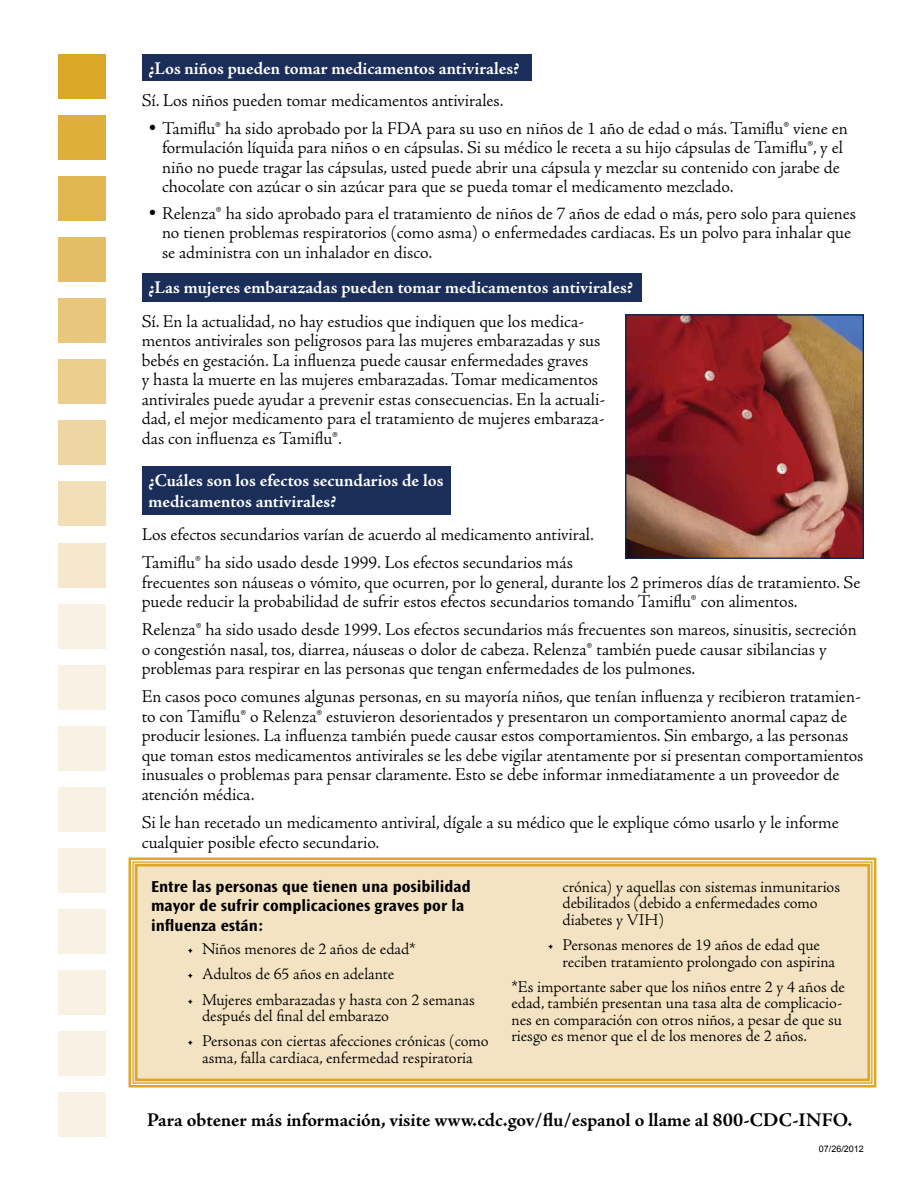
<style>
.page{position:relative;width:918px;height:1188px;background:#fff}
.page>*{position:absolute;margin:0;border:0;box-sizing:border-box;transform-origin:0 0}
.B1__Body_Text{font:700 19.5px "Adobe Jenson Pro";letter-spacing:-.005em;color:#000}
.body_text{font:300 18px/19.5px "Adobe Jenson Pro";color:#000}
.body_text-2{font:700 18px/20.2px "Adobe Jenson Pro";letter-spacing:-.005em;color:#fff}
.body_text-3{font:300 16.5px/16.5px "Adobe Jenson Pro";color:#000}
.t1{font:700 16.5px/19.5px "Ocean Sans Std";color:#000}
.t2{font:9px "Arial";color:#000}
</style>
<div class="page">
<div style="left:59px;top:543px;width:47px;height:44px;background:#f5e8cd"></div>
<div style="left:59px;top:54px;width:47px;height:45px;background:#daa826"></div>
<div style="left:59px;top:237px;width:47px;height:45px;background:#e4be67"></div>
<div style="left:59px;top:421px;width:47px;height:44px;background:#eed6a2"></div>
<div style="left:59px;top:115px;width:47px;height:45px;background:#deaf3a"></div>
<div style="left:59px;top:298px;width:47px;height:45px;background:#e8c67b"></div>
<div style="left:59px;top:482px;width:47px;height:44px;background:#f2dfb8"></div>
<div style="left:59px;top:176px;width:47px;height:45px;background:#e1b651"></div>
<div style="left:59px;top:359px;width:47px;height:45px;background:#ebce8e"></div>
<div style="left:59px;top:604px;width:47px;height:44px;background:#f9f1e3"></div>
<div style="left:59px;top:665px;width:47px;height:44px;background:#f9f1e3"></div>
<div style="left:59px;top:726px;width:47px;height:45px;background:#f9f1e3"></div>
<div style="left:59px;top:787px;width:47px;height:45px;background:#f9f1e3"></div>
<div style="left:59px;top:848px;width:47px;height:45px;background:#f9f1e3"></div>
<div style="left:59px;top:909px;width:47px;height:45px;background:#f9f1e3"></div>
<div style="left:59px;top:970px;width:47px;height:45px;background:#f9f1e3"></div>
<div style="left:59px;top:1032px;width:47px;height:44px;background:#f9f1e3"></div>
<div style="left:59px;top:1093px;width:47px;height:44px;background:#f9f1e3"></div>
<img style="left:627px;top:316px;width:235px;height:241px">
<div style="left:625px;top:314px;width:239px;height:245px;border:1px solid #002b5c"></div>
<div style="left:142px;top:54px;width:389px;height:27px;background:#1b2e5a"></div>
<div style="left:142px;top:273px;width:500px;height:28px;background:#1b2e5a"></div>
<div style="left:142px;top:467px;width:308px;height:48px;background:#1b2e5a"></div>
<div style="left:128px;top:857px;width:749px;height:231px;background:#f4e3c2"></div>
<div style="left:132px;top:861px;width:741px;height:223px;border:1px solid #daa826"></div>
<div style="left:135px;top:864px;width:735px;height:217px;border:3px solid #daa826"></div>
<p class="body_text-2" style="left:148px;top:58px;width:372px">¿Los niños pueden tomar medicamentos antivirales?</p>
<p class="body_text" style="left:142px;top:91px;width:363px">Sí. Los niños pueden tomar medicamentos antivirales.</p>
<p class="body_text" style="left:162px;top:119px;width:687px">Tamiflu® ha sido aprobado por la FDA para su uso en niños de 1 año de edad o más. Tamiflu® viene en formulación líquida para niños o en cápsulas. Si su médico le receta a su hijo cápsulas de Tamiflu®, y el niño no puede tragar las cápsulas, usted puede abrir una cápsula y mezclar su contenido con jarabe de chocolate con azúcar o sin azúcar para que se pueda tomar el medicamento mezclado.</p>
<p class="body_text" style="left:162px;top:204px;width:695px">Relenza® ha sido aprobado para el tratamiento de niños de 7 años de edad o más, pero solo para quienes no tienen problemas respiratorios (como asma) o enfermedades cardiacas. Es un polvo para inhalar que se administra con un inhalador en disco.</p>
<p class="body_text-2" style="left:148px;top:278px;width:486px">¿Las mujeres embarazadas pueden tomar medicamentos antivirales?</p>
<p class="body_text" style="left:142px;top:312px;width:465px">Sí. En la actualidad, no hay estudios que indiquen que los medica&shy;mentos antivirales son peligrosos para las mujeres embarazadas y sus bebés en gestación. La influenza puede causar enfermedades graves<br>y hasta la muerte en las mujeres embarazadas. Tomar medicamentos antivirales puede ayudar a prevenir estas consecuencias. En la actuali&shy;dad, el mejor medicamento para el tratamiento de mujeres embaraza&shy;das con influenza es Tamiflu®.</p>
<p class="body_text-2" style="left:148px;top:471px;width:297px">¿Cuáles son los efectos secundarios de los medicamentos antivirales?</p>
<p class="body_text" style="left:142px;top:525px;width:454px">Los efectos secundarios varían de acuerdo al medicamento antiviral.</p>
<p class="body_text" style="left:142px;top:553px;width:720px">Tamiflu® ha sido usado desde 1999. Los efectos secundarios más<br>frecuentes son náuseas o vómito, que ocurren, por lo general, durante los 2 primeros días de tratamiento. Se puede reducir la probabilidad de sufrir estos efectos secundarios tomando Tamiflu® con alimentos.</p>
<p class="body_text" style="left:142px;top:620px;width:717px">Relenza® ha sido usado desde 1999. Los efectos secundarios más frecuentes son mareos, sinusitis, secreción o congestión nasal, tos, diarrea, náuseas o dolor de cabeza. Relenza® también puede causar sibilancias y problemas para respirar en las personas que tengan enfermedades de los pulmones.</p>
<p class="body_text" style="left:142px;top:687px;width:723px">En casos poco comunes algunas personas, en su mayoría niños, que tenían influenza y recibieron tratamien&shy;to con Tamiflu® o Relenza® estuvieron desorientados y presentaron un comportamiento anormal capaz de producir lesiones. La influenza también puede causar estos comportamientos. Sin embargo, a las personas que toman estos medicamentos antivirales se les debe vigilar atentamente por si presentan comportamientos inusuales o problemas para pensar claramente. Esto se debe informar inmediatamente a un proveedor de atención médica.</p>
<p class="body_text" style="left:142px;top:813px;width:698px">Si le han recetado un medicamento antiviral, dígale a su médico que le explique cómo usarlo y le informe cualquier posible efecto secundario.</p>
<h2 class="t1" style="left:151px;top:877px;width:321px">Entre las personas que tienen una posibilidad mayor de sufrir complicaciones graves por la influenza están:</h2>
<p class="body_text-3" style="left:187px;top:941px;width:230px">• Niños menores de 2 años de edad*</p>
<p class="body_text-3" style="left:187px;top:966px;width:209px">• Adultos de 65 años en adelante</p>
<p class="body_text-3" style="left:202px;top:991px;width:274px;text-indent:-15px">• Mujeres embarazadas y hasta con 2 semanas después del final del embarazo</p>
<p class="body_text-3" style="left:187px;top:1033px;width:303px;text-align:center">• Personas con ciertas afecciones crónicas (como asma, falla cardiaca, enfermedad respiratoria</p>
<p class="body_text-3" style="left:562px;top:879px;width:279px">crónica) y aquellas con sistemas inmunitarios debilitados (debido a enfermedades como diabetes y VIH)</p>
<p class="body_text-3" style="left:562px;top:937px;width:274px;text-indent:-15px">• Personas menores de 19 años de edad que reciben tratamiento prolongado con aspirina</p>
<p class="body_text-3" style="left:511px;top:979px;width:335px">*Es importante saber que los niños entre 2 y 4 años de edad, también presentan una tasa alta de complicacio&shy;nes en comparación con otros niños, a pesar de que su riesgo es menor que el de los menores de 2 años.</p>
<p class="B1__Body_Text" style="left:147px;top:1109px;width:707px">Para obtener más información, visite www.cdc.gov/flu/espanol o llame al 800-CDC-INFO.</p>
<p class="t2" style="left:819px;top:1143px;width:47px">07/26/2012</p>
</div>
